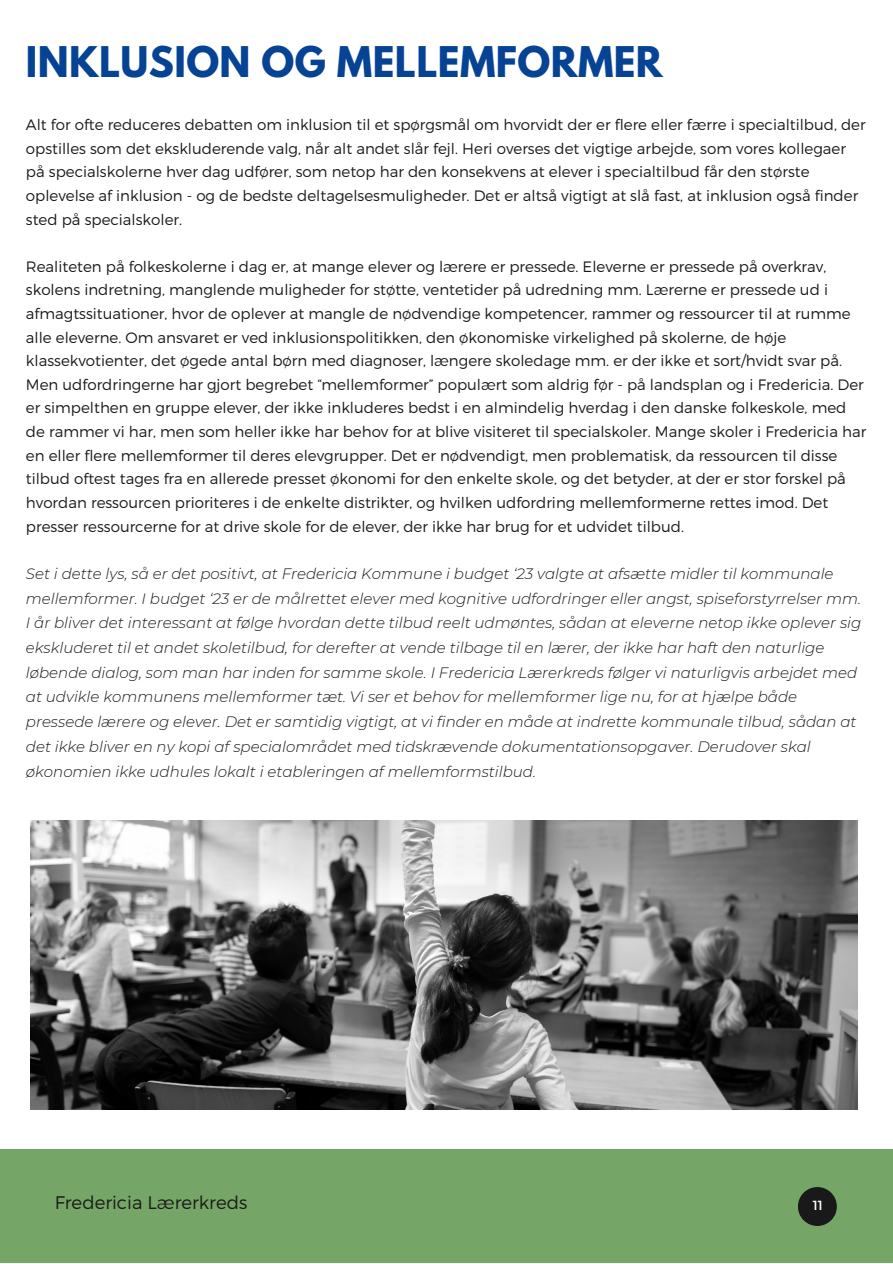
<style>
.page{position:relative;width:893px;height:1264px;background:#fff}
.page>*{position:absolute;margin:0;border:0;box-sizing:border-box;transform-origin:0 0}
.t1{font:700 37.5px "League Spartan";letter-spacing:.01em;color:#064394}
.t2{font:300 18.15px "Montserrat";color:#191919}
.t3{font:300 15px/23.5px "Montserrat";color:#191919}
.t4{font:italic 300 15px/24.8px "Montserrat";color:#191919}
.t5{font:13.2px "Montserrat";color:#fff}
</style>
<div class="page">
<div style="left:0;top:1149px;width:892px;height:113px;background:#76a667"></div>
<svg style="left:798px;top:1187px;width:38px;height:38px"></svg>
<img style="left:31px;top:820px;width:826px;height:289px">
<h1 class="t1" style="left:26px;top:43px;width:638px">INKLUSION OG MELLEMFORMER</h1>
<p class="t3" style="left:26px;top:112px;width:841px">Alt for ofte reduceres debatten om inklusion til et spørgsmål om hvorvidt der er flere eller færre i specialtilbud, der opstilles som det ekskluderende valg, når alt andet slår fejl. Heri overses det vigtige arbejde, som vores kollegaer på specialskolerne hver dag udfører, som netop har den konsekvens at elever i specialtilbud får den største oplevelse af inklusion - og de bedste deltagelsesmuligheder. Det er altså vigtigt at slå fast, at inklusion også finder sted på specialskoler.</p>
<p class="t3" style="left:26px;top:254px;width:841px">Realiteten på folkeskolerne i dag er, at mange elever og lærere er pressede. Eleverne er pressede på overkrav, skolens indretning, manglende muligheder for støtte, ventetider på udredning mm. Lærerne er pressede ud i afmagtssituationer, hvor de oplever at mangle de nødvendige kompetencer, rammer og ressourcer til at rumme alle eleverne. Om ansvaret er ved inklusionspolitikken, den økonomiske virkelighed på skolerne, de høje klassekvotienter, det øgede antal børn med diagnoser, længere skoledage mm. er der ikke et sort/hvidt svar på.<br>Men udfordringerne har gjort begrebet “mellemformer” populært som aldrig før - på landsplan og i Fredericia. Der er simpelthen en gruppe elever, der ikke inkluderes bedst i en almindelig hverdag i den danske folkeskole, med de rammer vi har, men som heller ikke har behov for at blive visiteret til specialskoler. Mange skoler i Fredericia har en eller flere mellemformer til deres elevgrupper. Det er nødvendigt, men problematisk, da ressourcen til disse tilbud oftest tages fra en allerede presset økonomi for den enkelte skole, og det betyder, at der er stor forskel på hvordan ressourcen prioriteres i de enkelte distrikter, og hvilken udfordring mellemformerne rettes imod. Det presser ressourcerne for at drive skole for de elever, der ikke har brug for et udvidet tilbud.</p>
<p class="t4" style="left:26px;top:561px;width:836px">Set i dette lys, så er det positivt, at Fredericia Kommune i budget ‘23 valgte at afsætte midler til kommunale mellemformer. I budget ‘23 er de målrettet elever med kognitive udfordringer eller angst, spiseforstyrrelser mm.<br>I år bliver det interessant at følge hvordan dette tilbud reelt udmøntes, sådan at eleverne netop ikke oplever sig ekskluderet til et andet skoletilbud, for derefter at vende tilbage til en lærer, der ikke har haft den naturlige løbende dialog, som man har inden for samme skole. I Fredericia Lærerkreds følger vi naturligvis arbejdet med at udvikle kommunens mellemformer tæt. Vi ser et behov for mellemformer lige nu, for at hjælpe både pressede lærere og elever. Det er samtidig vigtigt, at vi finder en måde at indrette kommunale tilbud, sådan at det ikke bliver en ny kopi af specialområdet med tidskrævende dokumentationsopgaver. Derudover skal økonomien ikke udhules lokalt i etableringen af mellemformstilbud.</p>
<p class="t2" style="left:55px;top:1190px;width:194px">Fredericia Lærerkreds</p>
<p class="t5" style="left:812px;top:1196px;width:12px">11</p>
</div>
